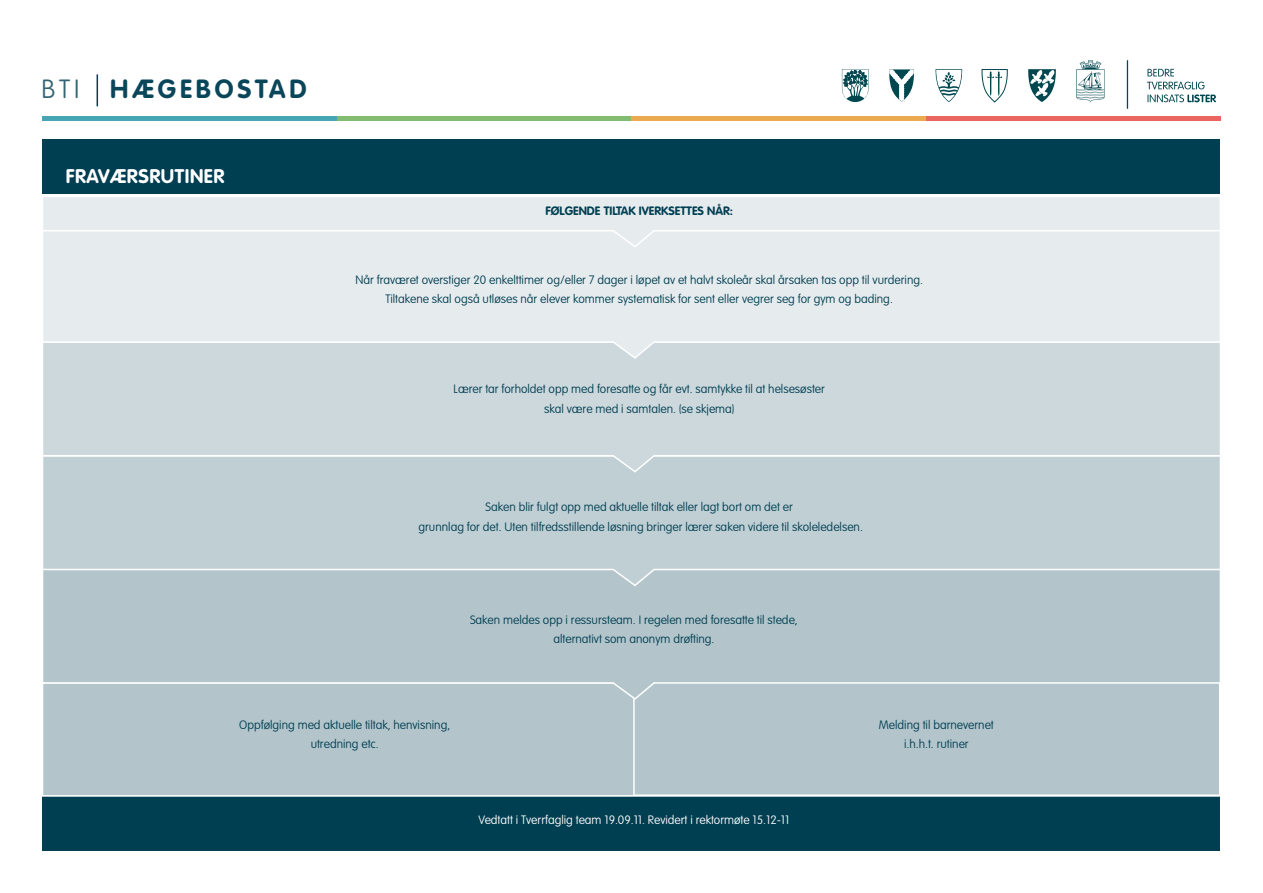
<style>
.page{position:relative;width:1263px;height:893px;background:#fff}
.page>*{position:absolute;margin:0;border:0;box-sizing:border-box;transform-origin:0 0}
.t1{font:700 25.95px "VAG Rounded";letter-spacing:.15em;color:#0a4659}
.t2{font:700 19.5px "VAG Rounded";letter-spacing:.03em;color:#fff}
.t3{font:100 12px "VAG Rounded";color:#003e52}
.t4{font:100 12px "VAG Rounded";color:#fff}
.t5{font:700 12px "VAG Rounded";color:#003e52}
.s1{font-weight:100;color:#336474}
</style>
<div class="page">
<div style="left:627px;top:681px;width:593px;height:115px;background:#b3c5cb;border:2px solid #fff"></div>
<div style="left:42px;top:682px;width:593px;height:115px;background:#b3c5cb;border:2px solid #fff"></div>
<div style="left:42px;top:587px;width:1178px;height:114px;background:#b3c5cb"></div>
<svg style="left:43px;top:474px;width:1177px;height:113px"></svg>
<svg style="left:43px;top:360px;width:1177px;height:114px"></svg>
<svg style="left:43px;top:249px;width:1177px;height:111px"></svg>
<div style="left:43px;top:197px;width:1177px;height:52px;background:#e6ecee"></div>
<div style="left:43px;top:139px;width:1177px;height:55px;background:#003e52"></div>
<div style="left:43px;top:796px;width:1177px;height:54px;background:#003e52"></div>
<hr style="left:43px;top:116px;width:294px;height:4px;background:#46a6b4">
<hr style="left:337px;top:116px;width:294px;height:4px;background:#82bc71">
<hr style="left:631px;top:116px;width:294px;height:4px;background:#ebaa50">
<hr style="left:926px;top:116px;width:294px;height:4px;background:#ea6660">
<hr style="left:21px;top:795px;width:1211px;height:2px;background:#fff">
<hr style="left:97px;top:74px;width:1px;height:32px;background:#003e52">
<hr style="left:1127px;top:60px;width:1px;height:49px;background:#004750">
<svg style="left:842px;top:69px;width:27px;height:33px"></svg>
<svg style="left:1076px;top:60px;width:28px;height:42px"></svg>
<svg style="left:1028px;top:69px;width:28px;height:33px"></svg>
<svg style="left:935px;top:69px;width:28px;height:33px"></svg>
<svg style="left:981px;top:69px;width:27px;height:34px"></svg>
<svg style="left:889px;top:69px;width:25px;height:33px"></svg>
<svg style="left:1147px;top:69px;width:69px;height:33px"></svg>
<p class="t1" style="left:41px;top:74px;width:267px"><span class="s1">BTI</span> HÆGEBOSTAD</p>
<p class="t2" style="left:66px;top:165px;width:160px">FRAVÆRSRUTINER</p>
<p class="t5" style="left:546px;top:204px;width:189px">FØLGENDE TILTAK IVERKSETTES NÅR:</p>
<p class="t3" style="left:355px;top:273px;width:569px">Når fraværet overstiger 20 enkelttimer og/eller 7 dager i løpet av et halvt skoleår skal årsaken tas opp til vurdering.</p>
<p class="t3" style="left:386px;top:292px;width:509px">Tiltakene skal også utløses når elever kommer systematisk for sent eller vegrer seg for gym og bading.</p>
<p class="t3" style="left:454px;top:382px;width:373px">Lærer tar forholdet opp med foresatte og får evt. samtykke til at helsesøster</p>
<p class="t3" style="left:544px;top:402px;width:192px">skal være med i samtalen. (se skjema)</p>
<p class="t3" style="left:486px;top:500px;width:309px">Saken blir fulgt opp med aktuelle tiltak eller lagt bort om det er</p>
<p class="t3" style="left:418px;top:520px;width:446px">grunnlag for det. Uten tilfredsstillende løsning bringer lærer saken videre til skoleledelsen.</p>
<p class="t3" style="left:470px;top:612px;width:329px">Saken meldes opp i ressursteam. I regelen med foresatte til stede,</p>
<p class="t3" style="left:553px;top:632px;width:162px">alternativt som anonym drøfting.</p>
<p class="t3" style="left:239px;top:718px;width:212px">Oppfølging med aktuelle tiltak, henvisning,</p>
<p class="t3" style="left:311px;top:737px;width:70px">utredning etc.</p>
<p class="t4" style="left:478px;top:813px;width:312px">Vedtatt i Tverrfaglig team 19.09.11. Revidert i rektormøte 15.12-11</p>
<p class="t3" style="left:879px;top:718px;width:116px">Melding til barnevernet</p>
<p class="t3" style="left:904px;top:737px;width:66px">i.h.h.t. rutiner</p>
</div>
